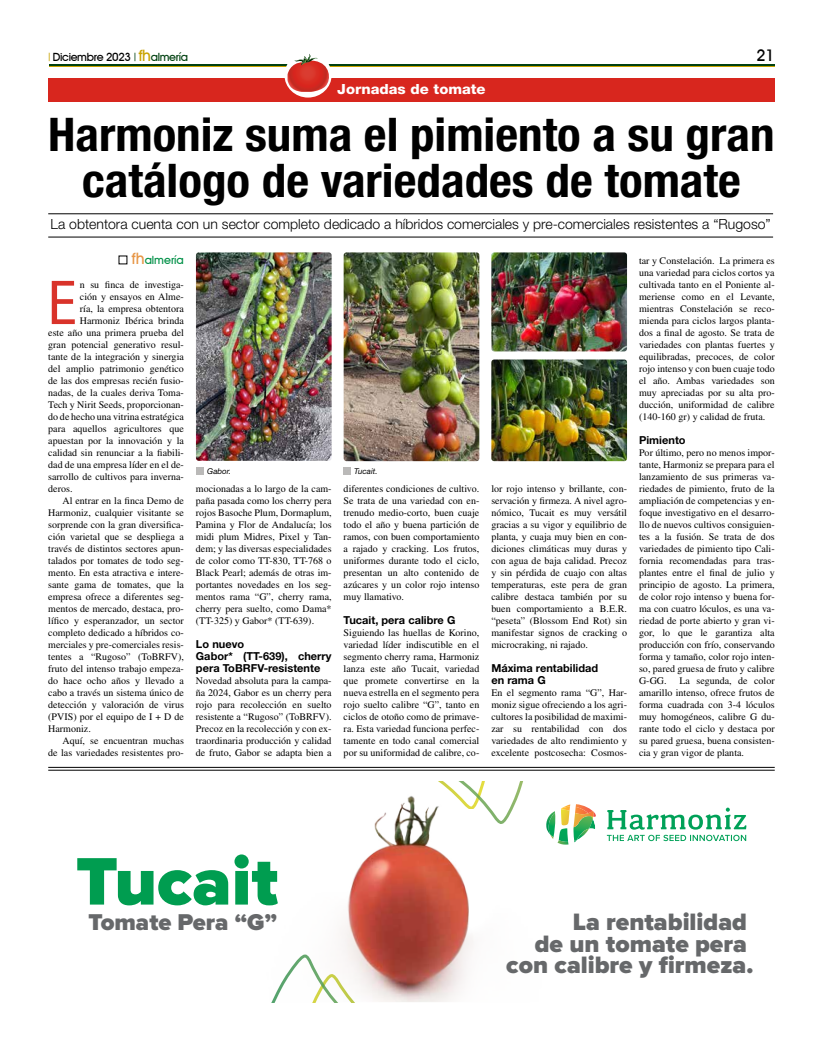
<style>
.page{position:relative;width:823px;height:1049px;background:#fff}
.page>*{position:absolute;margin:0;border:0;box-sizing:border-box;transform-origin:0 0}
.t1{font:900 69.6px "Proxima Nova";color:#009d50}
.t2{font:condensed 60.4px "Helvetica Neue LT Std";color:#d9332a}
.t3{font:700 condensed 46.4px/46.3px "Helvetica Neue LT Std";color:#000;text-align:center;scale:1.06 1}
.t4{font:900 24.6px/21.6px "Proxima Nova";color:#66686a;text-align:right}
.t5{font:900 23.7px "Proxima Nova";color:#66686a}
.t6{font:500 16px "Avant Garde IT Cby BT";color:#000}
.t7{font:300 14px "Helvetica Neue LT Std";color:#000}
.t8{font:800 14px "Helvetica Neue LT Std";color:#fff;scale:1.06 1}
.t9{font:500 11.3px "Avant Garde IT Cby BT";letter-spacing:-.03em;color:#000}
.t10{font:500 11.3px "Avant Garde IT Cby BT";color:#009047}
.t11{font:700 11px/12px "Helvetica Neue LT Std";color:#000}
.t12{font:10px/12px "Times LT Std";color:#000;text-align:justify}
.t13{font:italic 8px "Helvetica Neue LT Std";color:#000}
.s1{font-family:"Helvetica Neue LT Std";font-weight:400;font-stretch:condensed;color:#c9a300}
.s2{font-family:"Helvetica Neue LT Std";font-weight:400;font-stretch:condensed;color:#004110}
.s3{font-size:15.7px;color:#c9a300}
.s4{color:#004110}
.s5{font-size:15.7px;color:#e79646}
</style>
<div class="page">
<hr style="left:49px;top:65px;width:725px;height:1px;background:#004110">
<hr style="left:49px;top:67px;width:725px;height:1px;background:#c9a300">
<div style="left:48px;top:78px;width:726px;height:23px;background:#d8261e"></div>
<svg style="left:284px;top:53px;width:47px;height:45px"></svg>
<svg style="left:287px;top:53px;width:45px;height:39px"></svg>
<img style="left:342px;top:813px;width:254px;height:141px">
<svg style="left:271px;top:954px;width:198px;height:48px"></svg>
<svg style="left:342px;top:781px;width:192px;height:43px"></svg>
<svg style="left:545px;top:804px;width:50px;height:40px"></svg>
<svg style="left:606px;top:807px;width:140px;height:34px"></svg>
<hr style="left:48px;top:767px;width:726px;height:1px;background:#000">
<hr style="left:48px;top:770px;width:726px;height:1px;background:#000">
<img style="left:196px;top:252px;width:135px;height:209px">
<div style="left:196px;top:467px;width:8px;height:8px;background:#bab9b8"></div>
<div style="left:343px;top:467px;width:7px;height:8px;background:#bab9b8"></div>
<img style="left:343px;top:252px;width:136px;height:209px">
<img style="left:491px;top:252px;width:135px;height:99px">
<img style="left:491px;top:359px;width:135px;height:102px">
<hr style="left:48px;top:214px;width:724px;height:1px;background:#000">
<hr style="left:48px;top:237px;width:724px;height:1px;background:#000">
<p class="t9" style="left:48px;top:50px;width:141px"><span class="s1">|</span> Diciembre 2023 <span class="s2">|</span> <span class="s3">fh</span><span class="s4">almería</span></p>
<h3 class="t6" style="left:756px;top:46px;width:20px">21</h3>
<h3 class="t8" style="left:337px;top:81px;width:141px">Jornadas de tomate</h3>
<h3 class="t3" style="left:48px;top:110px;width:686px">Harmoniz suma el pimiento a su gran catálogo de variedades de tomate</h3>
<h3 class="t7" style="left:50px;top:215px;width:721px">La obtentora cuenta con un sector completo dedicado a híbridos comerciales y pre-comerciales resistentes a “Rugoso”</h3>
<p class="t10" style="left:131px;top:253px;width:54px"><span class="s5">fh</span>almería</p>
<h2 class="t2" style="left:48px;top:268px;width:29px">E</h2>
<p class="t12" style="left:80px;top:279px;width:105px">n su finca de investiga-</p>
<p class="t12" style="left:80px;top:291px;width:105px">ción y ensayos en Alme-</p>
<p class="t12" style="left:80px;top:303px;width:105px">ría, la empresa obtentora</p>
<p class="t12" style="left:80px;top:315px;width:105px">Harmoniz Ibérica brinda</p>
<p class="t12" style="left:48px;top:327px;width:137px">este año una primera prueba del</p>
<p class="t12" style="left:48px;top:339px;width:137px">gran potencial generativo resul-</p>
<p class="t12" style="left:48px;top:351px;width:137px">tante de la integración y sinergia</p>
<p class="t12" style="left:48px;top:363px;width:137px">del amplio patrimonio genético</p>
<p class="t12" style="left:48px;top:375px;width:137px">de las dos empresas recién fusio-</p>
<p class="t12" style="left:48px;top:387px;width:137px">nadas, de la cuales deriva Toma-</p>
<p class="t12" style="left:48px;top:399px;width:137px">Tech y Nirit Seeds, proporcionan-</p>
<p class="t12" style="left:48px;top:411px;width:137px">do de hecho una vitrina estratégica</p>
<p class="t12" style="left:48px;top:423px;width:137px">para aquellos agricultores que</p>
<p class="t12" style="left:48px;top:435px;width:137px">apuestan por la innovación y la</p>
<p class="t12" style="left:48px;top:447px;width:137px">calidad sin renunciar a la fiabili-</p>
<p class="t12" style="left:48px;top:459px;width:137px">dad de una empresa líder en el de-</p>
<p class="t12" style="left:48px;top:471px;width:137px">sarrollo de cultivos para inverna-</p>
<p class="t12" style="left:48px;top:483px;width:26px">deros.</p>
<p class="t12" style="left:62px;top:495px;width:123px">Al entrar en la finca Demo de</p>
<p class="t12" style="left:48px;top:507px;width:137px">Harmoniz, cualquier visitante se</p>
<p class="t12" style="left:48px;top:519px;width:137px">sorprende con la gran diversifica-</p>
<p class="t12" style="left:48px;top:531px;width:137px">ción varietal que se despliega a</p>
<p class="t12" style="left:48px;top:543px;width:137px">través de distintos sectores apun-</p>
<p class="t12" style="left:48px;top:555px;width:137px">talados por tomates de todo seg-</p>
<p class="t12" style="left:48px;top:567px;width:137px">mento. En esta atractiva e intere-</p>
<p class="t12" style="left:48px;top:579px;width:137px">sante gama de tomates, que la</p>
<p class="t12" style="left:48px;top:591px;width:137px">empresa ofrece a diferentes seg-</p>
<p class="t12" style="left:48px;top:603px;width:137px">mentos de mercado, destaca, pro-</p>
<p class="t12" style="left:48px;top:615px;width:137px">lífico y esperanzador, un sector</p>
<p class="t12" style="left:48px;top:627px;width:137px">completo dedicado a híbridos co-</p>
<p class="t12" style="left:48px;top:639px;width:137px">merciales y pre-comerciales resis-</p>
<p class="t12" style="left:48px;top:651px;width:137px">tentes a “Rugoso” (ToBRFV),</p>
<p class="t12" style="left:48px;top:663px;width:137px">fruto del intenso trabajo empeza-</p>
<p class="t12" style="left:48px;top:675px;width:137px">do hace ocho años y llevado a</p>
<p class="t12" style="left:48px;top:687px;width:137px">cabo a través un sistema único de</p>
<p class="t12" style="left:48px;top:699px;width:137px">detección y valoración de virus</p>
<p class="t12" style="left:48px;top:711px;width:137px">(PVIS) por el equipo de I + D de</p>
<p class="t12" style="left:48px;top:723px;width:44px">Harmoniz.</p>
<p class="t12" style="left:62px;top:735px;width:123px">Aquí, se encuentran muchas</p>
<p class="t12" style="left:48px;top:747px;width:137px">de las variedades resistentes pro-</p>
<p class="t13" style="left:207px;top:467px;width:25px">Gabor.</p>
<p class="t13" style="left:354px;top:467px;width:25px">Tucait.</p>
<p class="t12" style="left:196px;top:483px;width:137px">mocionadas a lo largo de la cam&shy;paña pasada como los cherry pera rojos Basoche Plum, Dormaplum, Pamina y Flor de Andalucía; los midi plum Midres, Pixel y Tan&shy;dem; y las diversas especialidades de color como TT-830, TT-768 o Black Pearl; además de otras im&shy;portantes novedades en los seg&shy;mentos rama “G”, cherry rama, cherry pera suelto, como Dama* (TT-325) y Gabor* (TT-639).</p>
<p class="t11" style="left:196px;top:638px;width:137px">Lo nuevo<br>Gabor* (TT-639), cherry pera ToBRFV-resistente</p>
<p class="t12" style="left:196px;top:675px;width:137px">Novedad absoluta para la campa&shy;ña 2024, Gabor es un cherry pera rojo para recolección en suelto resistente a “Rugoso” (ToBRFV).<br>Precoz en la recolección y con ex&shy;traordinaria producción y calidad de fruto, Gabor se adapta bien a</p>
<p class="t12" style="left:343px;top:483px;width:137px">diferentes condiciones de cultivo.<br>Se trata de una variedad con en&shy;trenudo medio-corto, buen cuaje todo el año y buena partición de ramos, con buen comportamiento a rajado y cracking. Los frutos, uniformes durante todo el ciclo, presentan un alto contenido de azúcares y un color rojo intenso muy llamativo.</p>
<p class="t11" style="left:343px;top:614px;width:113px">Tucait, pera calibre G</p>
<p class="t12" style="left:343px;top:627px;width:137px">Siguiendo las huellas de Korino, variedad líder indiscutible en el segmento cherry rama, Harmoniz lanza este año Tucait, variedad que promete convertirse en la nueva estrella en el segmento pera rojo suelto calibre “G”, tanto en ciclos de otoño como de primave&shy;ra. Esta variedad funciona perfec&shy;tamente en todo canal comercial por su uniformidad de calibre, co-</p>
<p class="t12" style="left:491px;top:483px;width:137px">lor rojo intenso y brillante, con&shy;servación y firmeza. A nivel agro&shy;nómico, Tucait es muy versátil gracias a su vigor y equilibrio de planta, y cuaja muy bien en con&shy;diciones climáticas muy duras y con agua de baja calidad. Precoz y sin pérdida de cuajo con altas temperaturas, este pera de gran calibre destaca también por su buen comportamiento a B.E.R. “peseta” (Blossom End Rot) sin manifestar signos de cracking o microcraking, ni rajado.</p>
<p class="t11" style="left:491px;top:662px;width:108px">Máxima rentabilidad en rama G</p>
<p class="t12" style="left:491px;top:687px;width:137px">En el segmento rama “G”, Har&shy;moniz sigue ofreciendo a los agri&shy;cultores la posibilidad de maximi&shy;zar su rentabilidad con dos variedades de alto rendimiento y excelente postcosecha: Cosmos-</p>
<p class="t12" style="left:638px;top:255px;width:137px">tar y Constelación. La primera es una variedad para ciclos cortos ya cultivada tanto en el Poniente al&shy;meriense como en el Levante, mientras Constelación se reco&shy;mienda para ciclos largos planta&shy;dos a final de agosto. Se trata de variedades con plantas fuertes y equilibradas, precoces, de color rojo intenso y con buen cuaje todo el año. Ambas variedades son muy apreciadas por su alta pro&shy;ducción, uniformidad de calibre (140-160 gr) y calidad de fruta.</p>
<p class="t11" style="left:638px;top:434px;width:48px">Pimiento</p>
<p class="t12" style="left:638px;top:447px;width:137px">Por último, pero no menos impor&shy;tante, Harmoniz se prepara para el lanzamiento de sus primeras va&shy;riedades de pimiento, fruto de la ampliación de competencias y en&shy;foque investigativo en el desarro&shy;llo de nuevos cultivos consiguien&shy;tes a la fusión. Se trata de dos variedades de pimiento tipo Cali&shy;fornia recomendadas para tras&shy;plantes entre el final de julio y principio de agosto. La primera, de color rojo intenso y buena for&shy;ma con cuatro lóculos, es una va&shy;riedad de porte abierto y gran vi&shy;gor, lo que le garantiza alta producción con frío, conservando forma y tamaño, color rojo inten&shy;so, pared gruesa de fruto y calibre G-GG.</p>
<p class="t12" style="left:638px;top:675px;width:137px;text-indent:40px">La segunda, de color amarillo intenso, ofrece frutos de forma cuadrada con 3-4 lóculos muy homogéneos, calibre G du&shy;rante todo el ciclo y destaca por su pared gruesa, buena consisten&shy;cia y gran vigor de planta.</p>
<h1 class="t1" style="left:76px;top:841px;width:204px">Tucait</h1>
<h3 class="t5" style="left:88px;top:908px;width:190px">Tomate Pera “G”</h3>
<h3 class="t4" style="left:506px;top:912px;width:248px">La rentabilidad<br>de un tomate pera con calibre y firmeza.</h3>
</div>
